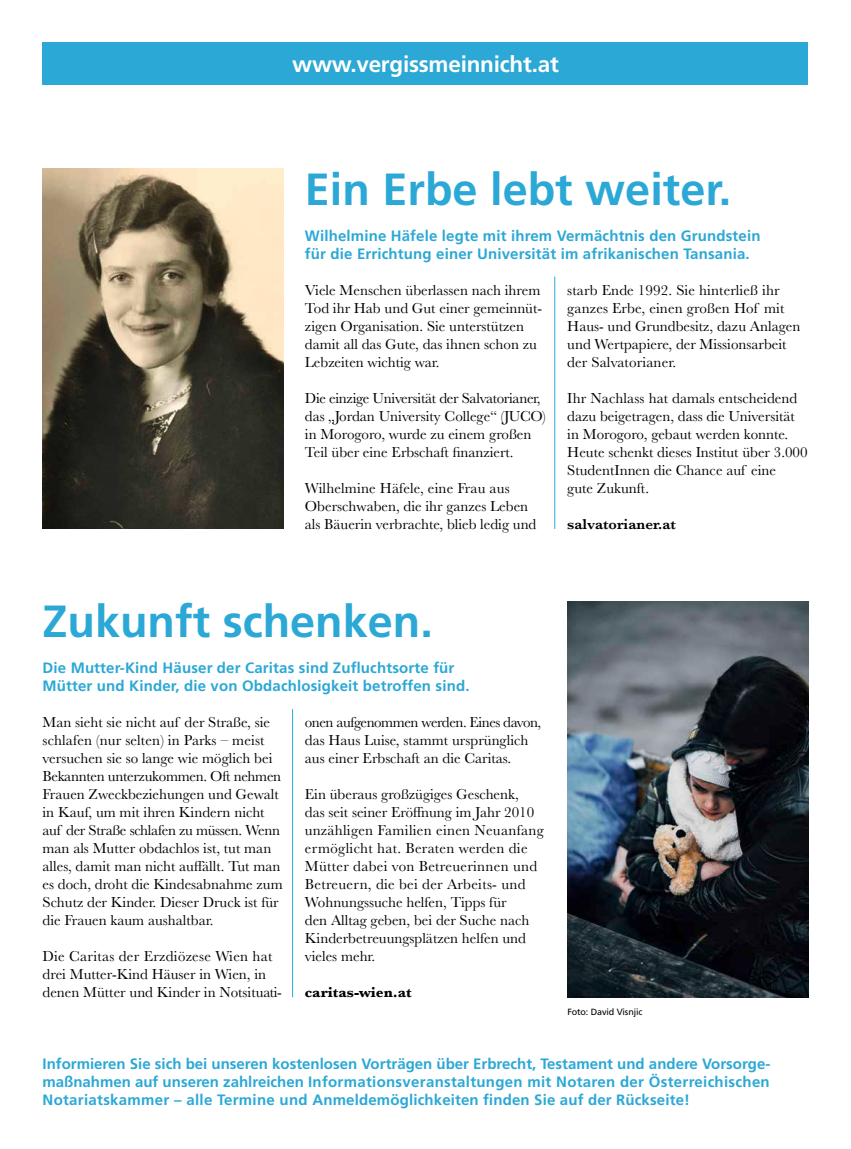
<style>
.page{position:relative;width:851px;height:1149px;background:#fff}
.page>*{position:absolute;margin:0;border:0;box-sizing:border-box;transform-origin:0 0}
.t1{font:700 45px "Frutiger";color:#2ba8d5}
.t2{font:700 22.5px "Frutiger";letter-spacing:-.01em;color:#fff}
.t3{font:15px/18px "Baskerville";color:#000}
.t4{font:700 15px/18px "Frutiger";letter-spacing:.01em;color:#2ba8d5}
.t5{font:600 15px "Baskerville";color:#000}
.t6{font:700 15px "Baskerville";color:#000}
.t7{font:9px "Frutiger";letter-spacing:-.01em;color:#000}
</style>
<div class="page">
<img style="left:43px;top:169px;width:240px;height:360px">
<div style="left:43px;top:43px;width:765px;height:42px;background:#2ba8d5"></div>
<hr style="left:554px;top:276px;width:1px;height:253px;background:#2ba8d5">
<img style="left:567px;top:601px;width:241px;height:396px">
<hr style="left:292px;top:709px;width:1px;height:288px;background:#2ba8d5">
<h2 class="t2" style="left:292px;top:51px;width:268px">www.vergissmeinnicht.at</h2>
<h1 class="t1" style="left:305px;top:162px;width:428px">Ein Erbe lebt weiter.</h1>
<p class="t4" style="left:305px;top:226px;width:457px">Wilhelmine Häfele legte mit ihrem Vermächtnis den Grundstein für die Errichtung einer Universität im afrikanischen Tansania.</p>
<p class="t3" style="left:305px;top:281px;width:239px">Viele Menschen überlassen nach ihrem Tod ihr Hab und Gut einer gemeinnüt&shy;zigen Organisation. Sie unterstützen damit all das Gute, das ihnen schon zu Lebzeiten wichtig war.</p>
<p class="t3" style="left:305px;top:389px;width:242px">Die einzige Universität der Salvatorianer, das „Jordan University College“ (JUCO) in Morogoro, wurde zu einem großen Teil über eine Erbschaft finanziert.</p>
<p class="t3" style="left:305px;top:479px;width:233px">Wilhelmine Häfele, eine Frau aus<br>Oberschwaben, die ihr ganzes Leben als Bäuerin verbrachte, blieb ledig und</p>
<p class="t3" style="left:567px;top:281px;width:234px">starb Ende 1992. Sie hinterließ ihr ganzes Erbe, einen -großen Hof mit<br>Haus- und Grundbesitz, dazu Anlagen und Wertpapiere, der Missionsarbeit der Salvatorianer.</p>
<p class="t3" style="left:567px;top:389px;width:242px">Ihr Nachlass hat damals entscheidend dazu beigetragen, dass die Universität in Morogoro, gebaut werden konnte.<br>Heute schenkt dieses Institut über 3.000<br>StudentInnen die Chance auf eine<br>gute Zukunft.</p>
<p class="t5" style="left:567px;top:513px;width:110px">salvatorianer.at</p>
<h1 class="t1" style="left:43px;top:594px;width:392px">Zukunft schenken.</h1>
<p class="t4" style="left:43px;top:658px;width:428px">Die Mutter-Kind Häuser der Caritas sind Zufluchtsorte für<br>Mütter und Kinder, die von Obdachlosigkeit betroffen sind.</p>
<p class="t3" style="left:43px;top:713px;width:242px">Man sieht sie nicht auf der Straße, sie schlafen (nur selten) in Parks – meist versuchen sie so lange wie möglich bei Bekannten unterzukommen. Oft nehmen Frauen Zweckbeziehungen und Gewalt in Kauf, um mit ihren Kindern nicht auf der Straße schlafen zu müssen. Wenn man als Mutter obdachlos ist, tut man alles, damit man nicht auffällt. Tut man es doch, droht die Kindesabnahme zum Schutz der Kinder. Dieser Druck ist für die Frauen kaum aushaltbar.</p>
<p class="t3" style="left:43px;top:947px;width:241px">Die Caritas der Erzdiözese Wien hat drei Mutter-Kind Häuser in Wien, in denen Mütter und Kinder in Notsituati-</p>
<p class="t3" style="left:305px;top:713px;width:238px">onen aufgenommen werden. Eines davon, das Haus Luise, stammt ursprünglich aus einer Erbschaft an die Caritas.</p>
<p class="t3" style="left:305px;top:785px;width:240px">Ein überaus großzügiges Geschenk,<br>das seit seiner Eröffnung im Jahr 2010 unzähligen Familien einen Neuanfang ermöglicht hat. Beraten werden die Mütter dabei von Betreuerinnen und Betreuern, die bei der Arbeits- und Wohnungssuche helfen, Tipps für<br>den Alltag geben, bei der Suche nach Kinderbetreuungsplätzen helfen und vieles mehr.</p>
<p class="t6" style="left:305px;top:981px;width:108px">caritas-wien.at</p>
<p class="t7" style="left:567px;top:1006px;width:77px">Foto: David Visnjic</p>
<p class="t4" style="left:43px;top:1054px;width:728px;text-align:justify">Informieren Sie sich bei unseren kostenlosen Vorträgen über Erbrecht, Testament und andere Vorsorge&shy;maßnahmen auf unseren zahlreichen Informationsveranstaltungen mit Notaren der Österreichischen Notariatskammer – alle Termine und Anmeldemöglichkeiten finden Sie auf der Rückseite!</p>
</div>
